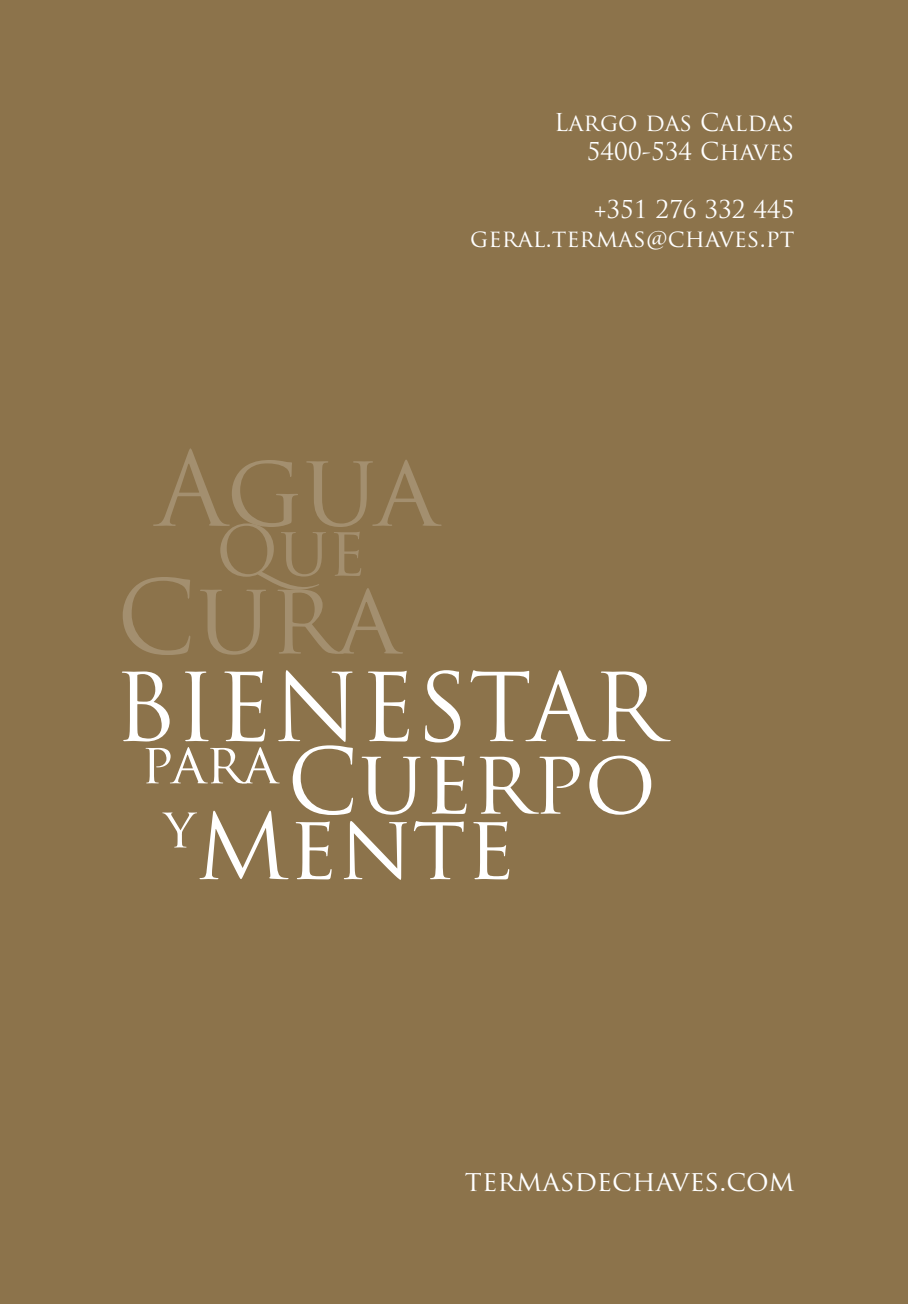
<style>
.page{position:relative;width:908px;height:1304px;background:#fff}
.page>*{position:absolute;margin:0;border:0;box-sizing:border-box;transform-origin:0 0}
.t1{font:100.6px "Trajan Pro";color:#a38f6f}
.t2{font:99.6px "Trajan Pro";color:#a38f6f}
.t3{font:92.2px "Trajan Pro";color:#fff}
.t4{font:89px "Trajan Pro";color:#fff}
.t5{font:88.8px "Trajan Pro";color:#fff}
.t6{font:68px "Trajan Pro";color:#a38f6f}
.t7{font:55.2px "Trajan Pro";color:#fff}
.t8{font:28px "Trajan Pro";color:#fff}
.t9{font:24px/28.8px "Trajan Pro";color:#fff;text-align:right}
</style>
<div class="page">
<div style="left:0;top:0;width:907px;height:1304px;background:#8c734b"></div>
<p class="t9" style="left:554px;top:108px;width:242px">Largo das Caldas<br>5400-534 Chaves</p>
<p class="t9" style="left:470px;top:194px;width:325px">+351 276 332 445 geral.termas@chaves.pt</p>
<h1 class="t1" style="left:156px;top:425px;width:283px">Agua</h1>
<h3 class="t6" style="left:216px;top:508px;width:151px">Qu e</h3>
<h2 class="t2" style="left:116px;top:554px;width:284px">Cura</h2>
<h3 class="t3" style="left:113px;top:649px;width:550px">BIENESTAR</h3>
<h3 class="t7" style="left:141px;top:728px;width:138px">para</h3>
<h3 class="t5" style="left:164px;top:725px;width:494px"><sub>y</sub> Cuerpo</h3>
<h3 class="t4" style="left:195px;top:790px;width:321px">Mente</h3>
<p class="t8" style="left:464px;top:1163px;width:331px">termasdechaves.com</p>
</div>
